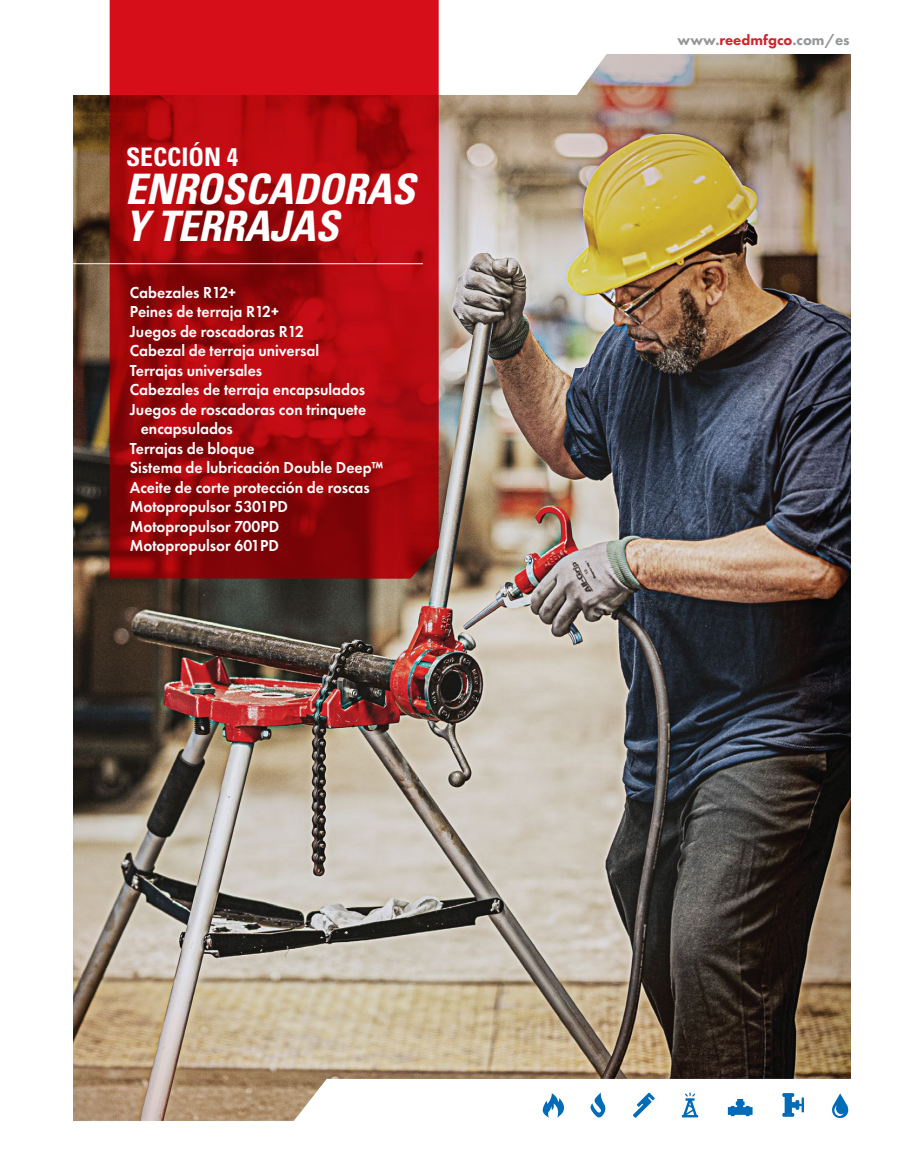
<style>
.page{position:relative;width:905px;height:1175px;background:#fff}
.page>*{position:absolute;margin:0;border:0;box-sizing:border-box;transform-origin:0 0}
.t1{font:42px/37.5px "Univers LT 67 Bd Cn Obl";letter-spacing:-.01em;color:#fff}
.t2{font:25.5px "Univers LT 67 Bd Cn";color:#fff}
.t3{font:600 16.5px "Futura PT";color:#fff;scale:.95 1}
.t4{font:800 15px "Futura PT";color:#939598}
.s1{color:#d2232a}
</style>
<div class="page">
<img style="left:74px;top:95px;width:776px;height:983px">
<svg style="left:109px;top:14px;width:742px;height:81px"></svg>
<svg style="left:73px;top:1078px;width:778px;height:43px"></svg>
<svg style="left:110px;top:0;width:328px;height:578px;background:#ab090e"></svg>
<hr style="left:19px;top:263px;width:404px;height:1px;background:#fff">
<svg style="left:542px;top:1092px;width:308px;height:26px"></svg>
<h2 class="t2" style="left:126px;top:141px;width:113px">SECCIÓN 4</h2>
<h1 class="t1" style="left:125px;top:170px;width:291px">ENROSCADORAS<br>Y TERRAJAS</h1>
<p class="t3" style="left:130px;top:282px;width:113px">Cabezales R12+</p>
<p class="t3" style="left:130px;top:301px;width:158px">Peines de terraja R12+</p>
<p class="t3" style="left:130px;top:321px;width:185px">Juegos de roscadoras R12</p>
<p class="t3" style="left:130px;top:340px;width:201px">Cabezal de terraja universal</p>
<p class="t3" style="left:130px;top:360px;width:141px">Terrajas universales</p>
<p class="t3" style="left:130px;top:379px;width:249px">Cabezales de terraja encapsulados</p>
<p class="t3" style="left:130px;top:399px;width:250px">Juegos de roscadoras con trinquete</p>
<p class="t3" style="left:141px;top:418px;width:98px">encapsulados</p>
<p class="t3" style="left:130px;top:438px;width:133px">Terrajas de bloque</p>
<p class="t3" style="left:130px;top:457px;width:268px">Sistema de lubricación Double Deep™</p>
<p class="t3" style="left:130px;top:477px;width:254px">Aceite de corte protección de roscas</p>
<p class="t3" style="left:130px;top:496px;width:168px">Motopropulsor 5301PD</p>
<p class="t3" style="left:130px;top:516px;width:159px">Motopropulsor 700PD</p>
<p class="t3" style="left:130px;top:535px;width:158px">Motopropulsor 601PD</p>
<p class="t4" style="left:677px;top:31px;width:174px">www.<span class="s1">reedmfgco</span>.com/es</p>
</div>
